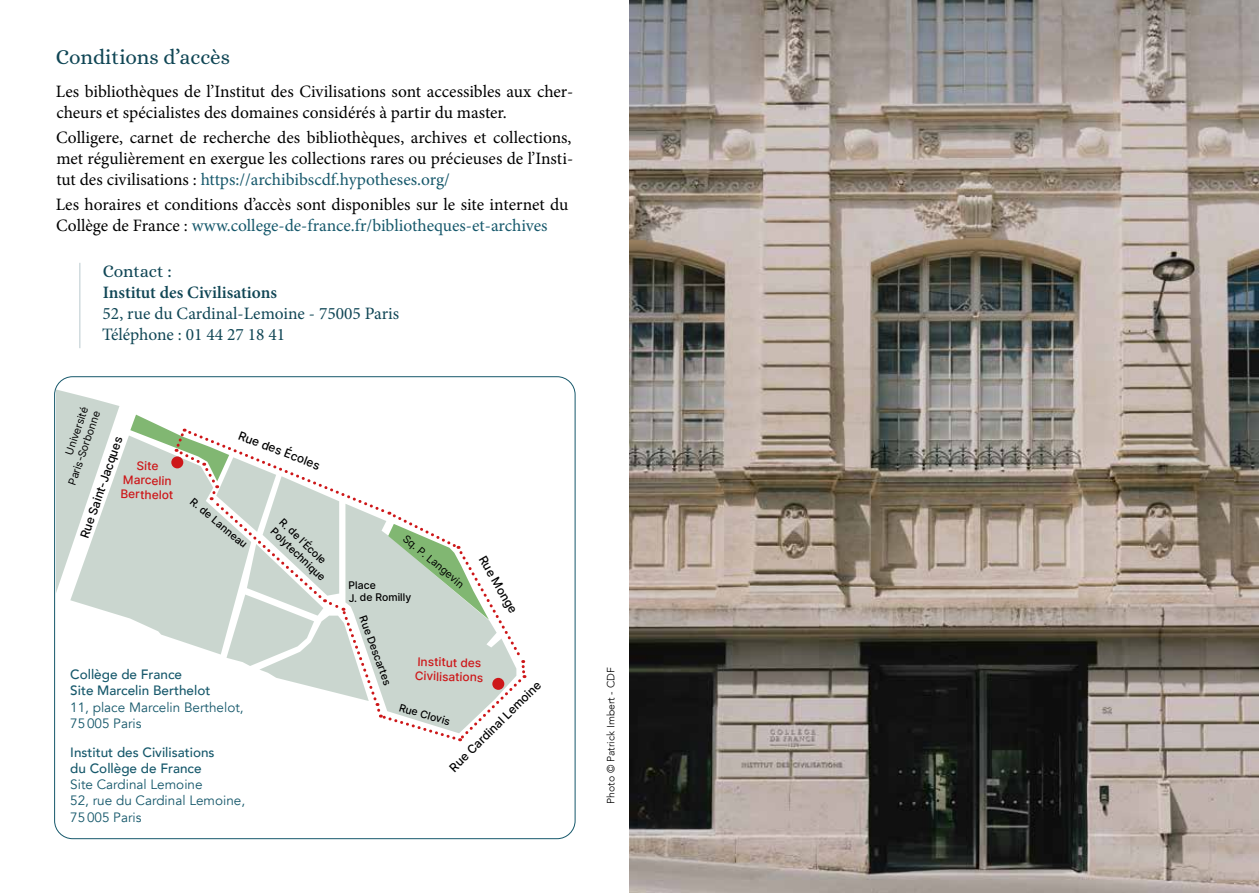
<style>
.page{position:relative;width:1259px;height:893px;background:#fff}
.page>*{position:absolute;margin:0;border:0;box-sizing:border-box;transform-origin:0 0}
.t1{font:21px "Alice";letter-spacing:-.005em;color:#104655}
.t2{font:17.4px/20.9px "Minion Pro";color:#000}
.t3{font:17.4px/20.9px "Minion Pro";color:#104655}
.t4{font:600 17.4px "Minion Pro";color:#104655}
.t5{font:17.4px "Alice";letter-spacing:-.005em;color:#104655}
.t6{font:13.5px/16.2px "Avenir";color:#16586b}
.t7{font:500 13.5px/16.2px "Avenir";color:#16586b}
.t8{font:11.85px "Inter";color:#000}
.t9{font:11.85px/14.2px "Inter";color:#cd1719;text-align:center}
.t10{font:10.5px/12.6px "Inter";color:#000}
.t11{font:300 10.5px "Avenir";color:#000}
.s1{color:#16586b}
</style>
<div class="page">
<svg style="left:56px;top:389px;width:471px;height:353px"></svg>
<img style="left:629px;top:0;width:630px;height:893px">
<hr style="left:79px;top:263px;width:1px;height:85px;background:#104655">
<p class="t1" style="left:56px;top:45px;width:176px">Conditions d’accès</p>
<p class="t2" style="left:56px;top:81px;width:519px">Les bibliothèques de l’Institut des Civilisations sont accessibles aux cher&shy;cheurs et spécialistes des domaines considérés à partir du master.</p>
<p class="t2" style="left:56px;top:127px;width:518px;text-align:justify">Colligere, carnet de recherche des bibliothèques, archives et collections, met régulièrement en exergue les collections rares ou précieuses de l’Insti&shy;tut des civilisations : <span class="s1">https://archibibscdf.hypotheses.org/</span></p>
<p class="t2" style="left:56px;top:194px;width:514px">Les horaires et conditions d’accès sont disponibles sur le site internet du<br>Collège de France : <span class="s1">www.college-de-france.fr/bibliotheques-et-archives</span></p>
<p class="t5" style="left:103px;top:262px;width:71px">Contact :</p>
<p class="t4" style="left:103px;top:281px;width:176px">Institut des Civilisations</p>
<p class="t3" style="left:102px;top:303px;width:299px">52, rue du Cardinal-Lemoine - 75005 Paris<br>Téléphone : 01 44 27 18 41</p>
<p class="t10" style="left:53px;top:478px;width:79px;text-align:right;rotate:-71deg">Université<br>Paris-Sorbonne</p>
<p class="t8" style="left:76px;top:535px;width:108px;rotate:-71deg">Rue Saint-Jacques</p>
<p class="t8" style="left:242px;top:427px;width:88px;rotate:21deg">Rue des Écoles</p>
<p class="t9" style="left:122px;top:458px;width:54px;rotate:2deg">Site<br>Marcelin<br>Berthelot</p>
<p class="t10" style="left:196px;top:495px;width:72px;rotate:40deg">R. de Lanneau</p>
<p class="t10" style="left:286px;top:515px;width:73px;rotate:44deg">R. de l‘École<br>Polytechnique</p>
<p class="t7" style="left:70px;top:666px;width:142px">Collège de France<br>Site Marcelin Berthelot</p>
<p class="t6" style="left:70px;top:699px;width:175px">11, place Marcelin Berthelot,<br>75005 Paris</p>
<p class="t7" style="left:70px;top:743px;width:146px">Institut des Civilisations du Collège de France</p>
<p class="t6" style="left:70px;top:777px;width:176px">Site Cardinal Lemoine<br>52, rue du Cardinal Lemoine,<br>75005 Paris</p>
<p class="t10" style="left:409px;top:532px;width:77px;rotate:40deg">Sq. P. Langevin</p>
<p class="t8" style="left:490px;top:552px;width:66px;rotate:60deg">Rue Monge</p>
<p class="t10" style="left:348px;top:579px;width:64px;rotate:-1deg">Place<br>J. de Romilly</p>
<p class="t10" style="left:369px;top:614px;width:75px;rotate:70deg">Rue Descartes</p>
<p class="t9" style="left:416px;top:654px;width:70px;text-align:left;rotate:2deg">Institut des<br>Civilisations</p>
<p class="t8" style="left:445px;top:764px;width:125px;rotate:-45deg">Rue Cardinal Lemoine</p>
<p class="t10" style="left:401px;top:701px;width:54px;rotate:16deg">Rue Clovis</p>
<p class="t11" style="left:604px;top:804px;width:138px;rotate:-90deg">Photo © Patrick Imbert - CDF</p>
</div>
